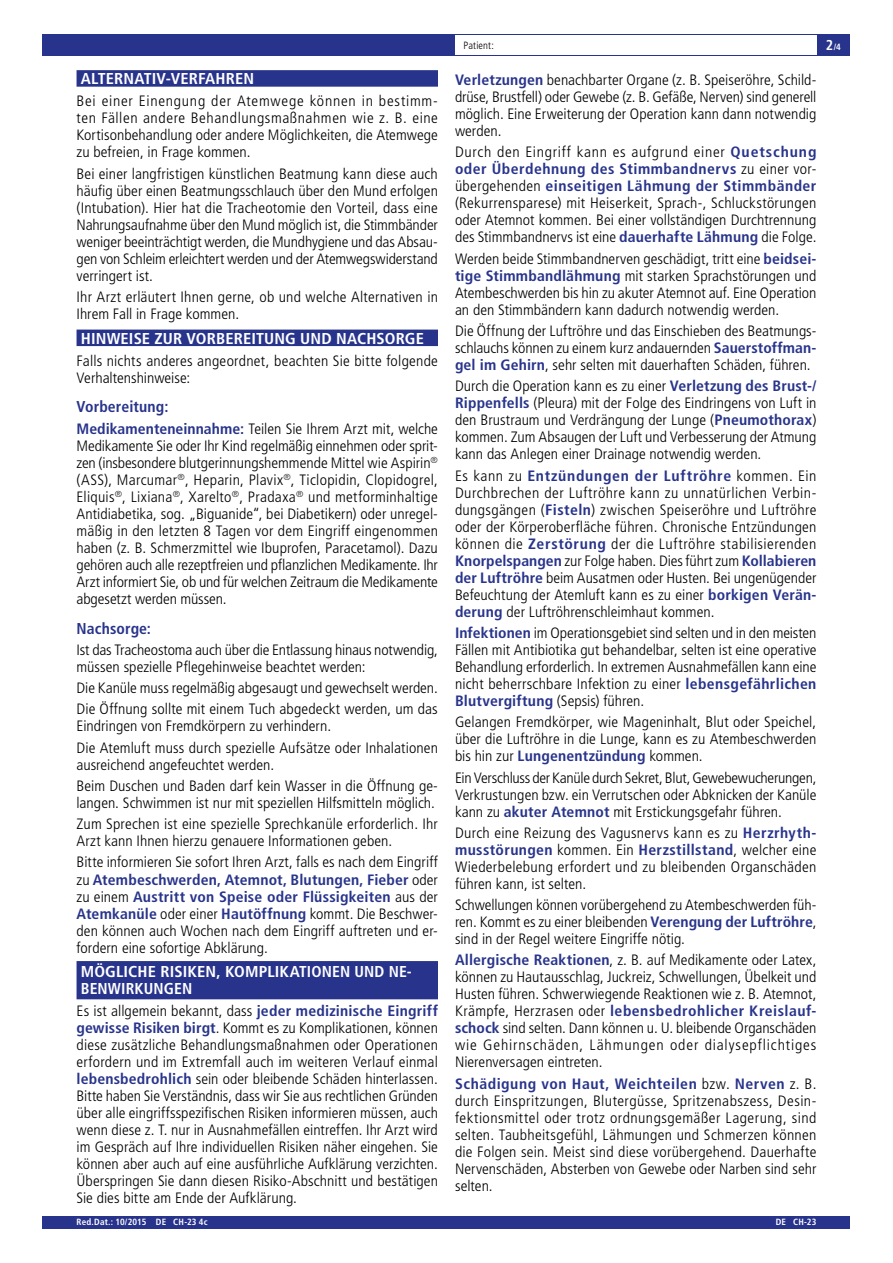
<style>
.page{position:relative;width:893px;height:1263px;background:#fff}
.page>*{position:absolute;margin:0;border:0;box-sizing:border-box;transform-origin:0 0}
.t1{font:700 condensed 15.75px/17px "Frutiger LT Pro";letter-spacing:.005em;color:#fff;scale:1.05 1}
.t2{font:700 condensed 15.75px "Frutiger LT Pro";letter-spacing:.005em;color:#28348b}
.t3{font:300 condensed 15px/17px "Frutiger LT Pro";color:#000;text-align:justify;scale:1.05 1}
.t4{font:300 condensed 10.5px "Frutiger LT Pro";letter-spacing:.015em;color:#000}
.t5{font:700 condensed 9px "Frutiger LT Pro";letter-spacing:.025em;color:#fff}
.s1{font-weight:700;color:#28348b}
.s2{font-size:14.25px}
</style>
<div class="page">
<div style="left:43px;top:1216px;width:807px;height:13px;background:#28348b"></div>
<div style="left:43px;top:34px;width:807px;height:21px;background:#28348b"></div>
<div style="left:455px;top:35px;width:361px;height:19px;background:#fff"></div>
<div style="left:77px;top:70px;width:361px;height:17px;background:#28348b"></div>
<div style="left:77px;top:330px;width:361px;height:16px;background:#28348b"></div>
<div style="left:77px;top:961px;width:361px;height:38px;background:#28348b"></div>
<p class="t1" style="left:81px;top:70px;width:167px">ALTERNATIV-VERFAHREN</p>
<p class="t3" style="left:77px;top:93px;width:346px">Bei einer Einengung der Atemwege können in bestimm&shy;ten Fällen andere Behandlungsmaßnahmen wie z. B. eine Kortisonbehandlung oder andere Möglichkeiten, die Atemwege zu befreien, in Frage kommen.</p>
<p class="t3" style="left:77px;top:165px;width:346px">Bei einer langfristigen künstlichen Beatmung kann diese auch häufig über einen Beatmungsschlauch über den Mund erfolgen (Intubation). Hier hat die Tracheotomie den Vorteil, dass eine Nahrungsaufnahme über den Mund möglich ist, die Stimmbänder weniger beeinträchtigt werden, die Mundhygiene und das Absau&shy;gen von Schleim erleichtert werden und der Atemwegswiderstand verringert ist.</p>
<p class="t3" style="left:77px;top:288px;width:346px">Ihr Arzt erläutert Ihnen gerne, ob und welche Alternativen in<br>Ihrem Fall in Frage kommen.</p>
<p class="t1" style="left:81px;top:330px;width:328px">HINWEISE ZUR VORBEREITUNG UND NACHSORGE</p>
<p class="t3" style="left:77px;top:352px;width:346px">Falls nichts anderes angeordnet, beachten Sie bitte folgende<br>Verhaltenshinweise:</p>
<p class="t2" style="left:77px;top:398px;width:93px">Vorbereitung:</p>
<p class="t3" style="left:77px;top:420px;width:346px"><span class="s1">Medikamenteneinnahme:</span> Teilen Sie Ihrem Arzt mit, welche Medikamente Sie oder Ihr Kind regelmäßig einnehmen oder sprit&shy;zen (insbesondere blutgerinnungshemmende Mittel wie Aspirin<sup>® </sup>(ASS), Marcumar<sup>®</sup>, Heparin, Plavix<sup>®</sup>, Ticlopidin, Clopidogrel, Eliquis<sup>®</sup>, Lixiana<sup>®</sup>, Xarelto<sup>®</sup>, Pradaxa<sup>®</sup> und metforminhaltige Antidiabetika, sog. „Biguanide“, bei Diabetikern) oder unregel&shy;mäßig in den letzten 8 Tagen vor dem Eingriff eingenommen haben (z. B. Schmerzmittel wie Ibuprofen, Paracetamol). Dazu gehören auch alle rezeptfreien und pflanzlichen Medikamente. Ihr Arzt informiert Sie, ob und für welchen Zeitraum die Medikamente abgesetzt werden müssen.</p>
<p class="t2" style="left:77px;top:619px;width:76px">Nachsorge:</p>
<p class="t3" style="left:77px;top:641px;width:346px">Ist das Tracheostoma auch über die Entlassung hinaus notwendig, müssen spezielle Pflegehinweise beachtet werden:</p>
<p class="t3" style="left:77px;top:677px;width:346px;line-height:21.3px">Die Kanüle muss regelmäßig abgesaugt und gewechselt werden.<br>Die Öffnung sollte mit einem Tuch abgedeckt werden, um das</p>
<p class="t3" style="left:77px;top:716px;width:346px;line-height:21.3px">Eindringen von Fremdkörpern zu verhindern.<br>Die Atemluft muss durch spezielle Aufsätze oder Inhalationen</p>
<p class="t3" style="left:77px;top:754px;width:346px;line-height:21.3px">ausreichend angefeuchtet werden.<br>Beim Duschen und Baden darf kein Wasser in die Öffnung ge-</p>
<p class="t3" style="left:77px;top:792px;width:346px;line-height:21.3px">langen. Schwimmen ist nur mit speziellen Hilfsmitteln möglich.<br>Zum Sprechen ist eine spezielle Sprechkanüle erforderlich. Ihr</p>
<p class="t3" style="left:77px;top:830px;width:346px;line-height:21.3px">Arzt kann Ihnen hierzu genauere Informationen geben.<br>Bitte informieren Sie sofort Ihren Arzt, falls es nach dem Eingriff</p>
<p class="t3" style="left:77px;top:871px;width:346px">zu <span class="s1">Atembeschwerden, Atemnot, Blutungen, Fieber</span> oder zu einem <span class="s1">Austritt von Speise oder Flüssigkeiten</span> aus der <span class="s1">Atemkanüle</span> oder einer <span class="s1">Hautöffnung</span> kommt. Die Beschwer&shy;den können auch Wochen nach dem Eingriff auftreten und er&shy;fordern eine sofortige Abklärung.</p>
<p class="t1" style="left:81px;top:963px;width:317px">MÖGLICHE RISIKEN, KOMPLIKATIONEN UND NE-<br>BENWIRKUNGEN</p>
<p class="t3" style="left:77px;top:1003px;width:346px">Es ist allgemein bekannt, dass <span class="s1">jeder medizinische Eingriff gewisse Risiken birgt</span>. Kommt es zu Komplikationen, können diese zusätzliche Behandlungsmaßnahmen oder Operationen erfordern und im Extremfall auch im weiteren Verlauf einmal <span class="s1">lebensbedrohlich</span> sein oder bleibende Schäden hinterlassen.<br>Bitte haben Sie Verständnis, dass wir Sie aus rechtlichen Gründen über alle eingriffsspezifischen Risiken informieren müssen, auch wenn diese z. T. nur in Ausnahmefällen eintreffen. Ihr Arzt wird im Gespräch auf Ihre individuellen Risiken näher eingehen. Sie können aber auch auf eine ausführliche Aufklärung verzichten.<br>Überspringen Sie dann diesen Risiko-Abschnitt und bestätigen Sie dies bitte am Ende der Aufklärung.</p>
<p class="t4" style="left:463px;top:39px;width:32px">Patient:</p>
<p class="t5" style="left:826px;top:42px;width:16px"><span class="s2">2</span>/4</p>
<p class="t3" style="left:455px;top:72px;width:346px"><span class="s1">Verletzungen</span> benachbarter Organe (z. B. Speiseröhre, Schild&shy;drüse, Brustfell) oder Gewebe (z. B. Gefäße, Nerven) sind generell möglich. Eine Erweiterung der Operation kann dann notwendig werden.</p>
<p class="t3" style="left:455px;top:144px;width:346px">Durch den Eingriff kann es aufgrund einer <span class="s1">Quetschung oder Überdehnung des Stimmbandnervs</span> zu einer vor&shy;übergehenden <span class="s1">einseitigen Lähmung der Stimmbänder </span>(Rekurrensparese) mit Heiserkeit, Sprach-, Schluckstörungen oder Atemnot kommen. Bei einer vollständigen Durchtrennung des Stimmbandnervs ist eine <span class="s1">dauerhafte Lähmung</span> die Folge.</p>
<p class="t3" style="left:455px;top:250px;width:346px">Werden beide Stimmbandnerven geschädigt, tritt eine <span class="s1">beidsei&shy;tige Stimmbandlähmung</span> mit starken Sprachstörungen und Atembeschwerden bis hin zu akuter Atemnot auf. Eine Operation an den Stimmbändern kann dadurch notwendig werden.</p>
<p class="t3" style="left:455px;top:322px;width:346px">Die Öffnung der Luftröhre und das Einschieben des Beatmungs&shy;schlauchs können zu einem kurz andauernden <span class="s1">Sauerstoffman&shy;gel im Gehirn</span>, sehr selten mit dauerhaften Schäden, führen.</p>
<p class="t3" style="left:455px;top:378px;width:346px">Durch die Operation kann es zu einer <span class="s1">Verletzung des Brust-/ Rippenfells</span> (Pleura) mit der Folge des Eindringens von Luft in den Brustraum und Verdrängung der Lunge (<span class="s1">Pneumothorax</span>) kommen. Zum Absaugen der Luft und Verbesserung der Atmung kann das Anlegen einer Drainage notwendig werden.</p>
<p class="t3" style="left:455px;top:467px;width:346px">Es kann zu <span class="s1">Entzündungen der Luftröhre</span> kommen. Ein Durchbrechen der Luftröhre kann zu unnatürlichen Verbin&shy;dungsgängen (<span class="s1">Fisteln</span>) zwischen Speiseröhre und Luftröhre oder der Körperoberfläche führen. Chronische Entzündungen können die <span class="s1">Zerstörung</span> der die Luftröhre stabilisierenden <span class="s1">Knorpelspangen</span> zur Folge haben. Dies führt zum <span class="s1">Kollabieren der Luftröhre</span> beim Ausatmen oder Husten. Bei ungenügender Befeuchtung der Atemluft kann es zu einer <span class="s1">borkigen Verän&shy;derung</span> der Luftröhrenschleimhaut kommen.</p>
<p class="t3" style="left:455px;top:624px;width:346px"><span class="s1">Infektionen</span> im Operationsgebiet sind selten und in den meisten Fällen mit Antibiotika gut behandelbar, selten ist eine operative Behandlung erforderlich. In extremen Ausnahmefällen kann eine nicht beherrschbare Infektion zu einer <span class="s1">lebensgefährlichen Blutvergiftung</span> (Sepsis) führen.</p>
<p class="t3" style="left:455px;top:714px;width:346px">Gelangen Fremdkörper, wie Mageninhalt, Blut oder Speichel, über die Luftröhre in die Lunge, kann es zu Atembeschwerden bis hin zur <span class="s1">Lungenentzündung</span> kommen.</p>
<p class="t3" style="left:455px;top:769px;width:346px">Ein Verschluss der Kanüle durch Sekret, Blut, Gewebewucherungen, Verkrustungen bzw. ein Verrutschen oder Abknicken der Kanüle kann zu <span class="s1">akuter Atemnot</span> mit Erstickungsgefahr führen.</p>
<p class="t3" style="left:455px;top:824px;width:346px">Durch eine Reizung des Vagusnervs kann es zu <span class="s1">Herzrhyth&shy;musstörungen</span> kommen. Ein <span class="s1">Herzstillstand</span>, welcher eine Wiederbelebung erfordert und zu bleibenden Organschäden führen kann, ist selten.</p>
<p class="t3" style="left:455px;top:896px;width:346px">Schwellungen können vorübergehend zu Atembeschwerden füh&shy;ren. Kommt es zu einer bleibenden <span class="s1">Verengung der Luftröhre</span>, sind in der Regel weitere Eingriffe nötig.</p>
<p class="t3" style="left:455px;top:952px;width:346px"><span class="s1">Allergische Reaktionen</span>, z. B. auf Medikamente oder Latex, können zu Hautausschlag, Juckreiz, Schwellungen, Übelkeit und Husten führen. Schwerwiegende Reaktionen wie z. B. Atemnot, Krämpfe, Herzrasen oder <span class="s1">lebensbedrohlicher Kreislauf&shy;schock</span> sind selten. Dann können u. U. bleibende Organschäden wie Gehirnschäden, Lähmungen oder dialysepflichtiges Nierenversagen eintreten.</p>
<p class="t3" style="left:455px;top:1075px;width:346px"><span class="s1">Schädigung von Haut, Weichteilen</span> bzw. <span class="s1">Nerven</span> z. B. durch Einspritzungen, Blutergüsse, Spritzenabszess, Desin&shy;fektionsmittel oder trotz ordnungsgemäßer Lagerung, sind selten. Taubheitsgefühl, Lähmungen und Schmerzen können die Folgen sein. Meist sind diese vorübergehend. Dauerhafte Nervenschäden, Absterben von Gewebe oder Narben sind sehr selten.</p>
<p class="t5" style="left:77px;top:1216px;width:133px">Red.Dat.: 10/2015 DE CH-23 4c</p>
<p class="t5" style="left:776px;top:1216px;width:42px">DE CH-23</p>
</div>
